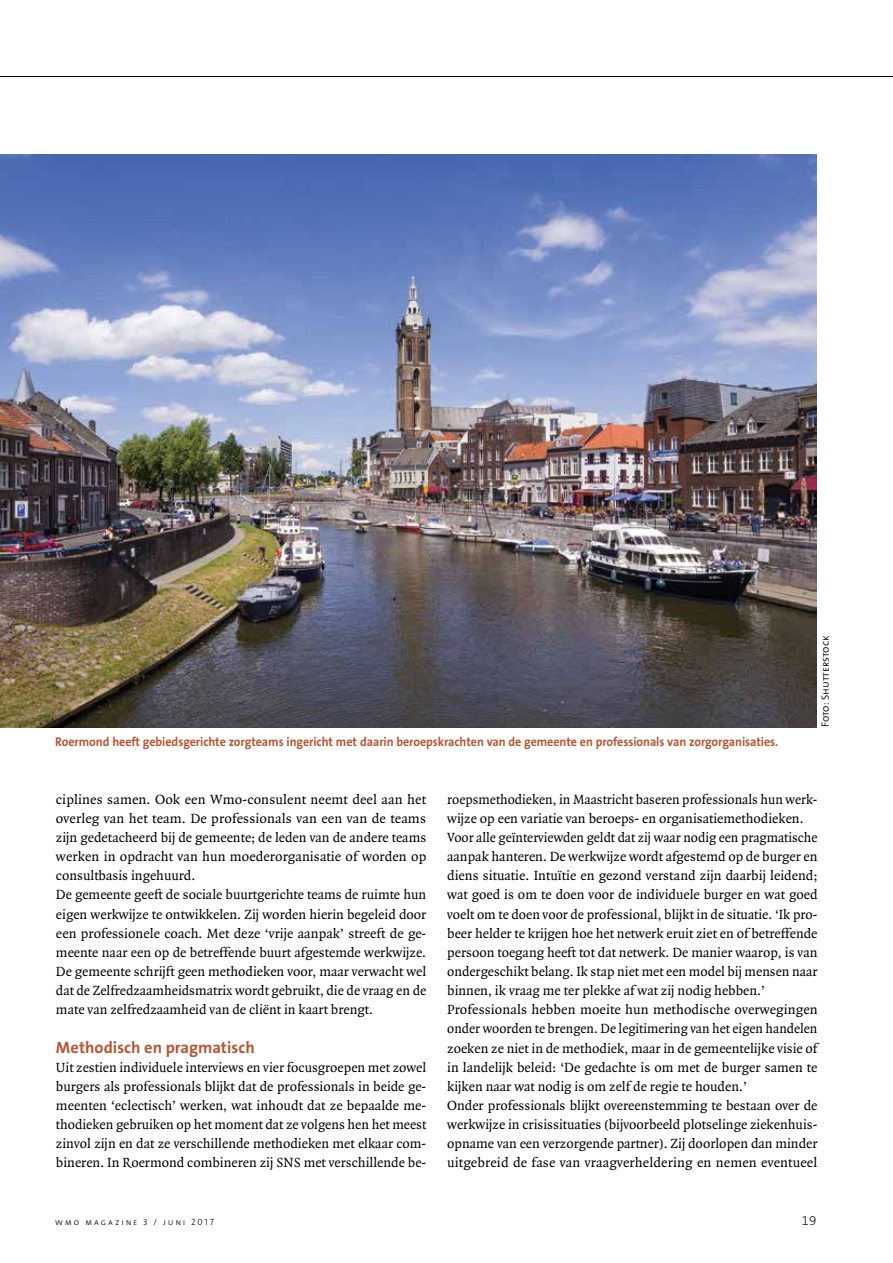
<style>
.page{position:relative;width:893px;height:1263px;background:#fff}
.page>*{position:absolute;margin:0;border:0;box-sizing:border-box;transform-origin:0 0}
.t1{font:700 16.5px "The Sans B7";color:#b75634}
.t2{font:14.25px/19.2px "Quadraat";color:#000}
.t3{font:200 13.5px "The Sans B2";color:#000}
.t4{font:700 12.75px "The Sans B7";letter-spacing:-.005em;color:#b75634;scale:.95 1}
.t5{font:10.5px "The Sans Semi Light Caps";letter-spacing:.01em;color:#000}
.t6{font:9px "The Sans Light Caps";letter-spacing:.205em;color:#000}
</style>
<div class="page">
<hr style="left:0;top:76px;width:893px;height:1px;background:#000">
<img style="left:0;top:155px;width:816px;height:572px">
<p class="t4" style="left:55px;top:735px;width:763px">Roermond heeft gebiedsgerichte zorgteams ingericht met daarin beroepskrachten van de gemeente en professionals van zorgorganisaties.</p>
<p class="t5" style="left:816px;top:727px;width:93px;rotate:-90deg">Foto: Shutterstock</p>
<p class="t2" style="left:56px;top:790px;width:372px">ciplines samen. Ook een Wmo-consulent neemt deel aan het overleg van het team. De professionals van een van de teams zijn gedetacheerd bij de gemeente; de leden van de andere teams werken in opdracht van hun moederorganisatie of worden op consultbasis ingehuurd.<br>De gemeente geeft de sociale buurtgerichte teams de ruimte hun eigen werkwijze te ontwikkelen. Zij worden hierin begeleid door een professionele coach. Met deze ‘vrije aanpak’ streeft de ge&shy;meente naar een op de betreffende buurt afgestemde werkwijze.<br>De gemeente schrijft geen methodieken voor, maar verwacht wel dat de Zelfredzaamheidsmatrix wordt gebruikt, die de vraag en de mate van zelfredzaamheid van de cliënt in kaart brengt.</p>
<p class="t1" style="left:56px;top:1038px;width:200px">Methodisch en pragmatisch</p>
<p class="t2" style="left:56px;top:1058px;width:372px;text-align:justify">Uit zestien individuele interviews en vier focusgroepen met zowel burgers als professionals blijkt dat de professionals in beide ge&shy;meenten ‘eclectisch’ werken, wat inhoudt dat ze bepaalde me&shy;thodieken gebruiken op het moment dat ze volgens hen het meest zinvol zijn en dat ze verschillende methodieken met elkaar com&shy;bineren. In Roermond combineren zij SNS met verschillende be-</p>
<p class="t2" style="left:447px;top:790px;width:372px">roepsmethodieken, in Maastricht baseren professionals hun werk&shy;wijze op een variatie van beroeps- en organisatiemethodieken.<br>Voor alle geïnterviewden geldt dat zij waar nodig een pragmatische aanpak hanteren. De werkwijze wordt afgestemd op de burger en diens situatie. Intuïtie en gezond verstand zijn daarbij leidend; wat goed is om te doen voor de individuele burger en wat goed voelt om te doen voor de professional, blijkt in de situatie. ‘Ik pro&shy;beer helder te krijgen hoe het netwerk eruit ziet en of betreffende persoon toegang heeft tot dat netwerk. De manier waarop, is van ondergeschikt belang. Ik stap niet met een model bij mensen naar binnen, ik vraag me ter plekke af wat zij nodig hebben.’ Professionals hebben moeite hun methodische overwegingen onder woorden te brengen. De legitimering van het eigen handelen zoeken ze niet in de methodiek, maar in de gemeentelijke visie of in landelijk beleid: ‘De gedachte is om met de burger samen te kijken naar wat nodig is om zelf de regie te houden.’<br>Onder professionals blijkt overeenstemming te bestaan over de werkwijze in crisissituaties (bijvoorbeeld plotselinge ziekenhuis&shy;opname van een verzorgende partner). Zij doorlopen dan minder uitgebreid de fase van vraagverheldering en nemen eventueel</p>
<p class="t6" style="left:55px;top:1214px;width:160px">wmo magazine 3 / juni 2017</p>
<p class="t3" style="left:802px;top:1213px;width:16px">19</p>
</div>
